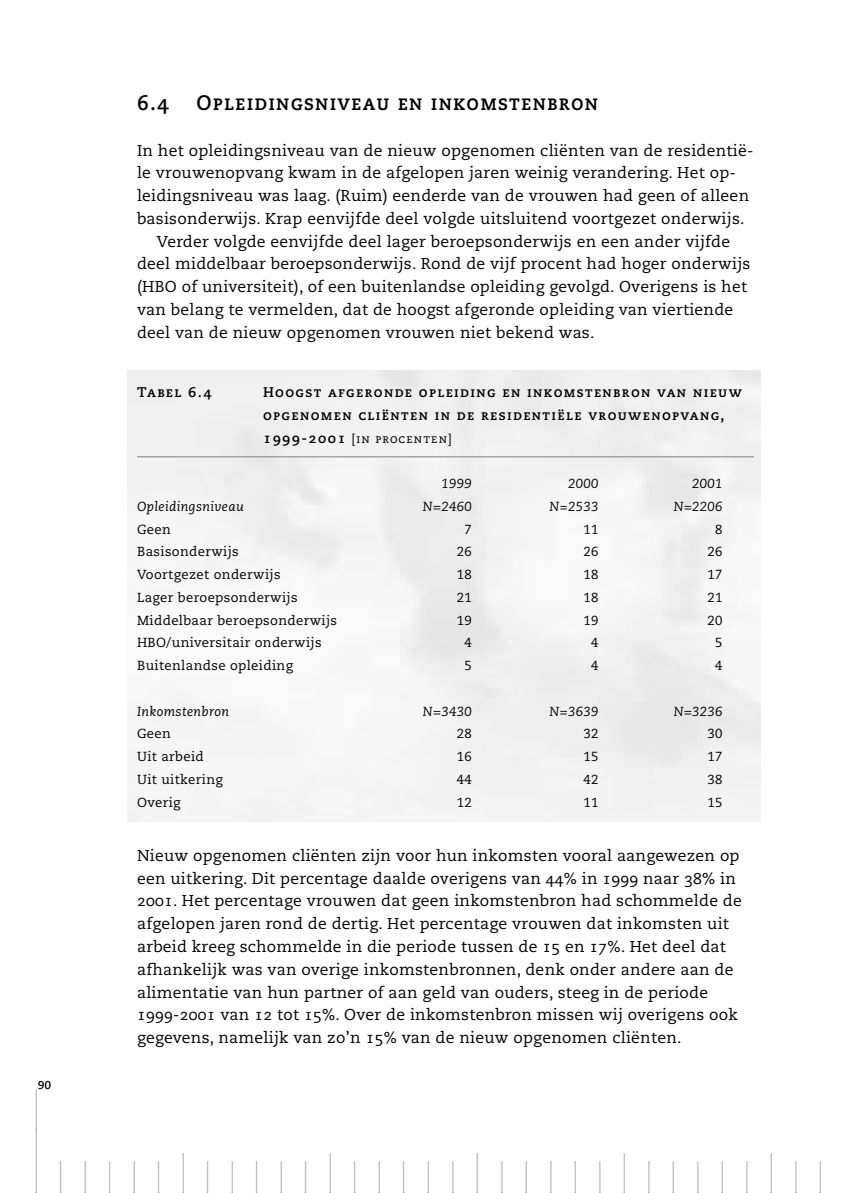
<style>
.page{position:relative;width:847px;height:1193px;background:#fff}
.page>*{position:absolute;margin:0;border:0;box-sizing:border-box;transform-origin:0 0}
.t1{font:21px "Caecilia Bold SC";letter-spacing:.06em;color:#000;scale:.95 1}
.t2{font:15.75px/22.8px "Caecilia Roman Os F";letter-spacing:.015em;color:#000}
.t3{font:15.75px/24.5px "Caecilia Roman Os F";color:#999}
.t4{font:14px/22.8px "Caecilia Bold SC";letter-spacing:.095em;color:#000}
.t5{font:13.12px "Caecilia";letter-spacing:.03em;color:#000}
.t6{font:italic 13.12px "Caecilia";letter-spacing:.03em;color:#000}
.t7{font:12.25px "Caecilia Roman SC";letter-spacing:.09em;color:#000}
.t8{font:700 11.38px "Caecilia";color:#000}
.s1{font-family:"Caecilia Bold SC";font-size:14px}
</style>
<div class="page">
<svg style="left:127px;top:370px;width:634px;height:452px"></svg>
<h1 class="t1" style="left:137px;top:91px;width:35px">6.4</h1>
<h1 class="t1" style="left:197px;top:91px;width:424px">Opleidingsniveau en inkomstenbron</h1>
<p class="t2" style="left:137px;top:140px;width:618px">In het opleidingsniveau van de nieuw opgenomen cliënten van de residentië-</p>
<p class="t2" style="left:137px;top:163px;width:600px">le vrouwenopvang kwam in de afgelopen jaren weinig verandering. Het op-</p>
<p class="t2" style="left:137px;top:186px;width:614px">leidingsniveau was laag. (Ruim) eenderde van de vrouwen had geen of alleen</p>
<p class="t2" style="left:137px;top:208px;width:609px">basisonderwijs. Krap eenvijfde deel volgde uitsluitend voortgezet onderwijs.</p>
<p class="t2" style="left:157px;top:231px;width:575px">Verder volgde eenvijfde deel lager beroepsonderwijs en een ander vijfde</p>
<p class="t2" style="left:137px;top:254px;width:615px">deel middelbaar beroepsonderwijs. Rond de vijf procent had hoger onderwijs</p>
<p class="t2" style="left:137px;top:277px;width:612px">(HBO of universiteit), of een buitenlandse opleiding gevolgd. Overigens is het</p>
<p class="t2" style="left:137px;top:299px;width:598px">van belang te vermelden, dat de hoogst afgeronde opleiding van viertiende</p>
<p class="t2" style="left:137px;top:322px;width:459px">deel van de nieuw opgenomen vrouwen niet bekend was.</p>
<p class="t4" style="left:137px;top:381px;width:76px">Tabel 6.4</p>
<p class="t4" style="left:263px;top:381px;width:480px">Hoogst afgeronde opleiding en inkomstenbron van nieuw opgenomen cliënten in de residentiële vrouwenopvang,</p>
<p class="t7" style="left:263px;top:431px;width:190px"><span class="s1">1999-2001</span> [in procenten]</p>
<p class="t6" style="left:441px;top:478px;width:32px">1999</p>
<p class="t6" style="left:568px;top:478px;width:32px">2000</p>
<p class="t6" style="left:692px;top:478px;width:32px">2001</p>
<p class="t6" style="left:137px;top:501px;width:108px">Opleidingsniveau</p>
<p class="t6" style="left:423px;top:501px;width:50px">N=2460</p>
<p class="t6" style="left:550px;top:501px;width:50px">N=2533</p>
<p class="t6" style="left:674px;top:501px;width:50px">N=2206</p>
<p class="t5" style="left:137px;top:523px;width:35px">Geen</p>
<p class="t5" style="left:464px;top:523px;width:9px">7</p>
<p class="t5" style="left:583px;top:523px;width:16px">11</p>
<p class="t5" style="left:715px;top:523px;width:9px">8</p>
<p class="t5" style="left:137px;top:546px;width:103px">Basisonderwijs</p>
<p class="t5" style="left:457px;top:546px;width:16px">26</p>
<p class="t5" style="left:583px;top:546px;width:16px">26</p>
<p class="t5" style="left:707px;top:546px;width:16px">26</p>
<p class="t5" style="left:137px;top:569px;width:145px">Voortgezet onderwijs</p>
<p class="t5" style="left:457px;top:569px;width:16px">18</p>
<p class="t5" style="left:583px;top:569px;width:16px">18</p>
<p class="t5" style="left:707px;top:569px;width:16px">17</p>
<p class="t5" style="left:137px;top:592px;width:162px">Lager beroepsonderwijs</p>
<p class="t5" style="left:457px;top:592px;width:16px">21</p>
<p class="t5" style="left:583px;top:592px;width:16px">18</p>
<p class="t5" style="left:707px;top:592px;width:16px">21</p>
<p class="t5" style="left:137px;top:614px;width:201px">Middelbaar beroepsonderwijs</p>
<p class="t5" style="left:457px;top:614px;width:16px">19</p>
<p class="t5" style="left:583px;top:614px;width:16px">19</p>
<p class="t5" style="left:707px;top:614px;width:16px">20</p>
<p class="t5" style="left:137px;top:637px;width:186px">HBO/universitair onderwijs</p>
<p class="t5" style="left:464px;top:637px;width:9px">4</p>
<p class="t5" style="left:591px;top:637px;width:9px">4</p>
<p class="t5" style="left:715px;top:637px;width:9px">5</p>
<p class="t5" style="left:137px;top:660px;width:157px">Buitenlandse opleiding</p>
<p class="t5" style="left:464px;top:660px;width:9px">5</p>
<p class="t5" style="left:591px;top:660px;width:9px">4</p>
<p class="t5" style="left:715px;top:660px;width:9px">4</p>
<p class="t6" style="left:137px;top:705px;width:93px">Inkomstenbron</p>
<p class="t6" style="left:423px;top:705px;width:50px">N=3430</p>
<p class="t6" style="left:550px;top:705px;width:50px">N=3639</p>
<p class="t6" style="left:674px;top:705px;width:50px">N=3236</p>
<p class="t5" style="left:137px;top:728px;width:35px">Geen</p>
<p class="t5" style="left:457px;top:728px;width:16px">28</p>
<p class="t5" style="left:583px;top:728px;width:16px">32</p>
<p class="t5" style="left:707px;top:728px;width:16px">30</p>
<p class="t5" style="left:137px;top:751px;width:68px">Uit arbeid</p>
<p class="t5" style="left:457px;top:751px;width:16px">16</p>
<p class="t5" style="left:583px;top:751px;width:16px">15</p>
<p class="t5" style="left:707px;top:751px;width:16px">17</p>
<p class="t5" style="left:137px;top:774px;width:87px">Uit uitkering</p>
<p class="t5" style="left:457px;top:774px;width:16px">44</p>
<p class="t5" style="left:583px;top:774px;width:16px">42</p>
<p class="t5" style="left:707px;top:774px;width:16px">38</p>
<p class="t5" style="left:137px;top:796px;width:45px">Overig</p>
<p class="t5" style="left:457px;top:796px;width:16px">12</p>
<p class="t5" style="left:583px;top:796px;width:16px">11</p>
<p class="t5" style="left:707px;top:796px;width:16px">15</p>
<p class="t2" style="left:137px;top:845px;width:606px">Nieuw opgenomen cliënten zijn voor hun inkomsten vooral aangewezen op een uitkering. Dit percentage daalde overigens van 44% in 1999 naar 38% in 2001. Het percentage vrouwen dat geen inkomstenbron had schommelde de afgelopen jaren rond de dertig. Het percentage vrouwen dat inkomsten uit arbeid kreeg schommelde in die periode tussen de 15 en 17%. Het deel dat afhankelijk was van overige inkomstenbronnen, denk onder andere aan de alimentatie van hun partner of aan geld van ouders, steeg in de periode 1999-2001 van 12 tot 15%. Over de inkomstenbron missen wij overigens ook gegevens, namelijk van zo’n 15% van de nieuw opgenomen cliënten.</p>
<p class="t8" style="left:38px;top:1080px;width:15px">90</p>
<p class="t3" style="left:18px;top:1192px;width:104px;rotate:-90deg">_____________ ____<br>____<br>____<br>____<br>____<br>_____<br>____<br>____<br>____<br>____<br>____<br>_____<br>____<br>____<br>____<br>____<br>____<br>_____<br>____<br>____<br>____<br>____<br>____<br>_____<br>____<br>____<br>____<br>____<br>____<br>_____<br>____<br>____</p>
</div>
